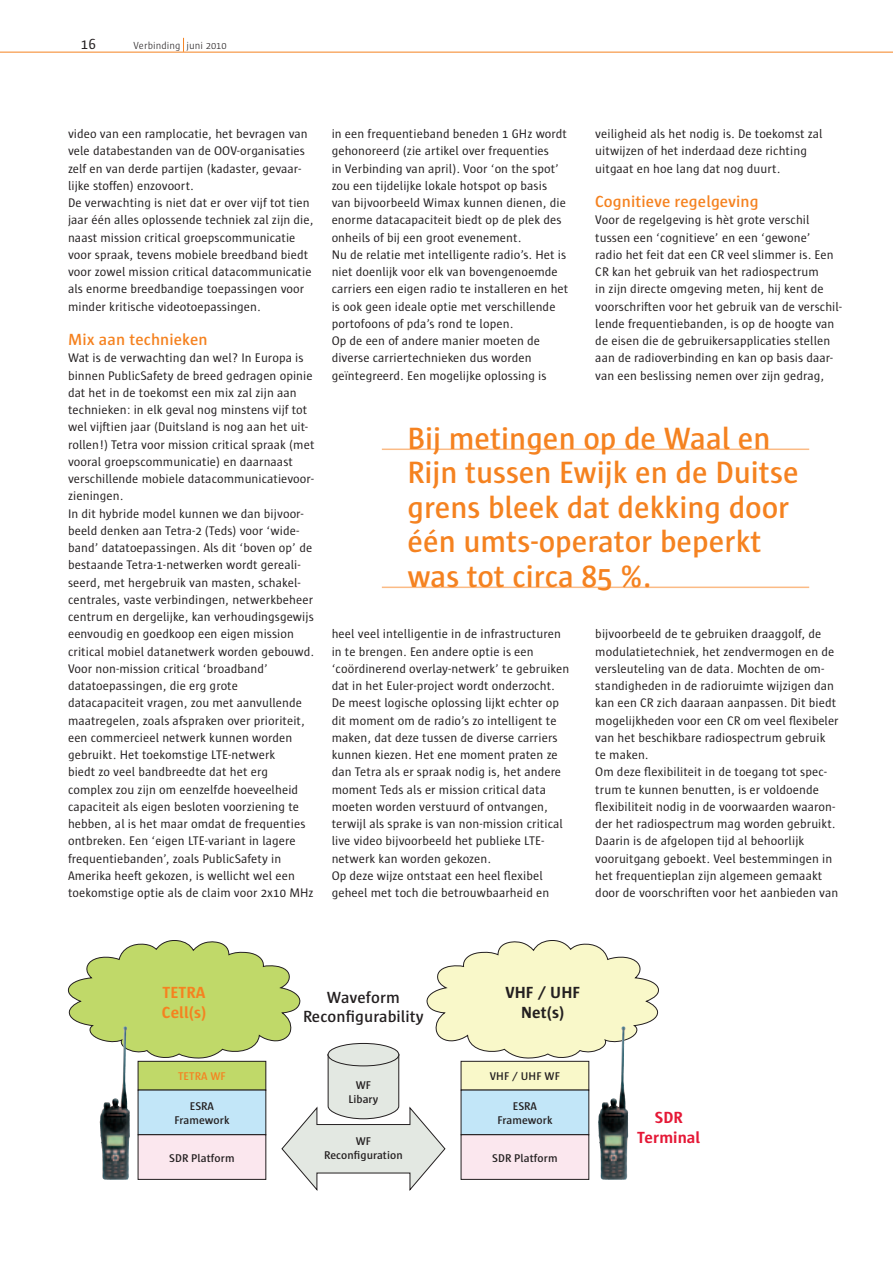
<style>
.page{position:relative;width:893px;height:1263px;background:#fff}
.page>*{position:absolute;margin:0;border:0;box-sizing:border-box;transform-origin:0 0}
.t1{font:600 31.5px/34.5px "Sun";color:#f58220}
.t2{font:600 16.5px "Sun";letter-spacing:.005em;color:#f58220}
.t3{font:600 16.5px/19.8px "Sun";letter-spacing:.005em;color:#231f20;text-align:center}
.t4{font:700 16.5px/19.8px "Sun";letter-spacing:.005em;color:#231f20;text-align:center}
.t5{font:700 16.5px/19.8px "Sun";letter-spacing:.005em;color:#f58220}
.t6{font:700 16.5px/19.8px "Sun";letter-spacing:.005em;color:#e51836;text-align:center}
.t7{font:15px "Sun";color:#231f20}
.t8{font:12.75px/17.2px "Sun";letter-spacing:.005em;color:#231f20}
.t9{font:600 11.4px/13.8px "Sun";letter-spacing:.005em;color:#231f20;text-align:center}
.t10{font:600 11.4px "Sun";letter-spacing:.005em;color:#f58220}
.t11{font:300 10.5px "Sun";letter-spacing:.005em;color:#231f20}
</style>
<div class="page">
<hr style="left:382px;top:448px;width:427px;height:2px;background:#fbbb85">
<hr style="left:382px;top:586px;width:427px;height:2px;background:#fbbb85">
<svg style="left:68px;top:940px;width:591px;height:251px"></svg>
<div style="left:461px;top:1061px;width:128px;height:29px;background:#f9f8c9"></div>
<div style="left:461px;top:1061px;width:128px;height:29px;border:1px solid #231f20"></div>
<div style="left:461px;top:1090px;width:128px;height:45px;background:#c2e6f8"></div>
<div style="left:461px;top:1135px;width:128px;height:44px;background:#fbe7ee"></div>
<div style="left:461px;top:1134px;width:128px;height:46px;border:1px solid #231f20"></div>
<img style="left:101px;top:1026px;width:25px;height:88px">
<img style="left:599px;top:1026px;width:25px;height:89px">
<hr style="left:0;top:52px;width:893px;height:1px;background:#f58220">
<svg style="left:183px;top:38px;width:1px;height:14px"></svg>
<p class="t7" style="left:81px;top:36px;width:17px">16</p>
<p class="t11" style="left:134px;top:40px;width:95px">Verbinding juni 2010</p>
<p class="t8" style="left:68px;top:125px;width:247px">video van een ramplocatie, het bevragen van vele databestanden van de OOV-organisaties zelf en van derde partijen (kadaster, gevaar&shy;lijke stoffen) enzovoort.<br>De verwachting is niet dat er over vijf tot tien jaar één alles oplossende techniek zal zijn die, naast mission critical groepscommunicatie voor spraak, tevens mobiele breedband biedt voor zowel mission critical datacommunicatie als enorme breedbandige toepassingen voor minder kritische videotoepassingen.</p>
<p class="t2" style="left:68px;top:331px;width:141px">Mix aan technieken</p>
<p class="t8" style="left:68px;top:349px;width:248px">Wat is de verwachting dan wel? In Europa is binnen PublicSafety de breed gedragen opinie dat het in de toekomst een mix zal zijn aan technieken: in elk geval nog minstens vijf tot wel vijftien jaar (Duitsland is nog aan het uit&shy;rollen!) Tetra voor mission critical spraak (met vooral groepscommunicatie) en daarnaast verschillende mobiele datacommunicatievoor&shy;zieningen.<br>In dit hybride model kunnen we dan bijvoor&shy;beeld denken aan Tetra-2 (Teds) voor ‘wide&shy;band’ datatoepassingen. Als dit ‘boven op’ de bestaande Tetra-1-netwerken wordt gereali&shy;seerd, met hergebruik van masten, schakel&shy;centrales, vaste verbindingen, netwerkbeheer centrum en dergelijke, kan verhoudingsgewijs eenvoudig en goedkoop een eigen mission critical mobiel datanetwerk worden gebouwd.<br>Voor non-mission critical ‘broadband’ datatoepassingen, die erg grote datacapaciteit vragen, zou met aanvullende maatregelen, zoals afspraken over prioriteit, een commercieel netwerk kunnen worden gebruikt. Het toekomstige LTE-netwerk<br>biedt zo veel bandbreedte dat het erg complex zou zijn om eenzelfde hoeveelheid capaciteit als eigen besloten voorziening te hebben, al is het maar omdat de frequenties ontbreken. Een ‘eigen LTE-variant in lagere frequentiebanden’, zoals PublicSafety in Amerika heeft gekozen, is wellicht wel een toekomstige optie als de claim voor 2x10 MHz</p>
<p class="t8" style="left:332px;top:125px;width:238px">in een frequentieband beneden 1 GHz wordt gehonoreerd (zie artikel over frequenties<br>in Verbinding van april). Voor ‘on the spot’ zou een tijdelijke lokale hotspot op basis van bijvoorbeeld Wimax kunnen dienen, die enorme datacapaciteit biedt op de plek des onheils of bij een groot evenement.<br>Nu de relatie met intelligente radio’s. Het is niet doenlijk voor elk van bovengenoemde carriers een eigen radio te installeren en het is ook geen ideale optie met verschillende portofoons of pda’s rond te lopen.<br>Op de een of andere manier moeten de diverse carriertechnieken dus worden geïntegreerd. Een mogelijke oplossing is</p>
<p class="t8" style="left:595px;top:125px;width:229px">veiligheid als het nodig is. De toekomst zal uitwijzen of het inderdaad deze richting uitgaat en hoe lang dat nog duurt.</p>
<p class="t2" style="left:595px;top:193px;width:165px">Cognitieve regelgeving</p>
<p class="t8" style="left:595px;top:211px;width:248px">Voor de regelgeving is hèt grote verschil tussen een ‘cognitieve’ en een ‘gewone’<br>radio het feit dat een CR veel slimmer is. Een CR kan het gebruik van het radiospectrum<br>in zijn directe omgeving meten, hij kent de voorschriften voor het gebruik van de verschil&shy;lende frequentiebanden, is op de hoogte van de eisen die de gebruikersapplicaties stellen aan de radioverbinding en kan op basis daar&shy;van een beslissing nemen over zijn gedrag,</p>
<h1 class="t1" style="left:407px;top:421px;width:393px">Bij metingen op de Waal en<br>Rijn tussen Ewijk en de Duitse grens bleek dat dekking door één umts-operator beperkt was tot circa 85 %.</h1>
<p class="t8" style="left:332px;top:625px;width:239px">heel veel intelligentie in de infrastructuren in te brengen. Een andere optie is een ‘coördinerend overlay-netwerk’ te gebruiken dat in het Euler-project wordt onderzocht.<br>De meest logische oplossing lijkt echter op dit moment om de radio’s zo intelligent te maken, dat deze tussen de diverse carriers kunnen kiezen. Het ene moment praten ze dan Tetra als er spraak nodig is, het andere moment Teds als er mission critical data moeten worden verstuurd of ontvangen, terwijl als sprake is van non-mission critical live video bijvoorbeeld het publieke LTE&shy;netwerk kan worden gekozen.<br>Op deze wijze ontstaat een heel flexibel geheel met toch die betrouwbaarheid en</p>
<p class="t8" style="left:595px;top:625px;width:245px">bijvoorbeeld de te gebruiken draaggolf, de modulatietechniek, het zendvermogen en de versleuteling van de data. Mochten de om&shy;standigheden in de radioruimte wijzigen dan kan een CR zich daaraan aanpassen. Dit biedt mogelijkheden voor een CR om veel flexibeler van het beschikbare radiospectrum gebruik te maken.<br>Om deze flexibiliteit in de toegang tot spec&shy;trum te kunnen benutten, is er voldoende flexibiliteit nodig in de voorwaarden waaron&shy;der het radiospectrum mag worden gebruikt.<br>Daarin is de afgelopen tijd al behoorlijk vooruitgang geboekt. Veel bestemmingen in het frequentieplan zijn algemeen gemaakt door de voorschriften voor het aanbieden van</p>
<p class="t5" style="left:162px;top:983px;width:46px">TETRA<br>Cell(s)</p>
<p class="t10" style="left:178px;top:1070px;width:49px">TETRA WF</p>
<p class="t9" style="left:174px;top:1099px;width:57px">ESRA<br>Framework</p>
<p class="t9" style="left:169px;top:1151px;width:67px">SDR Platform</p>
<p class="t3" style="left:303px;top:987px;width:122px">Waveform<br>Reconfigurability</p>
<p class="t9" style="left:348px;top:1078px;width:31px">WF<br>Libary</p>
<p class="t9" style="left:324px;top:1135px;width:80px">WF<br>Reconfiguration</p>
<p class="t4" style="left:505px;top:983px;width:76px">VHF / UHF<br>Net(s)</p>
<p class="t9" style="left:490px;top:1069px;width:71px">VHF / UHF WF</p>
<p class="t9" style="left:497px;top:1099px;width:57px">ESRA<br>Framework</p>
<p class="t9" style="left:492px;top:1151px;width:67px">SDR Platform</p>
<p class="t6" style="left:637px;top:1108px;width:64px">SDR<br>Terminal</p>
</div>
